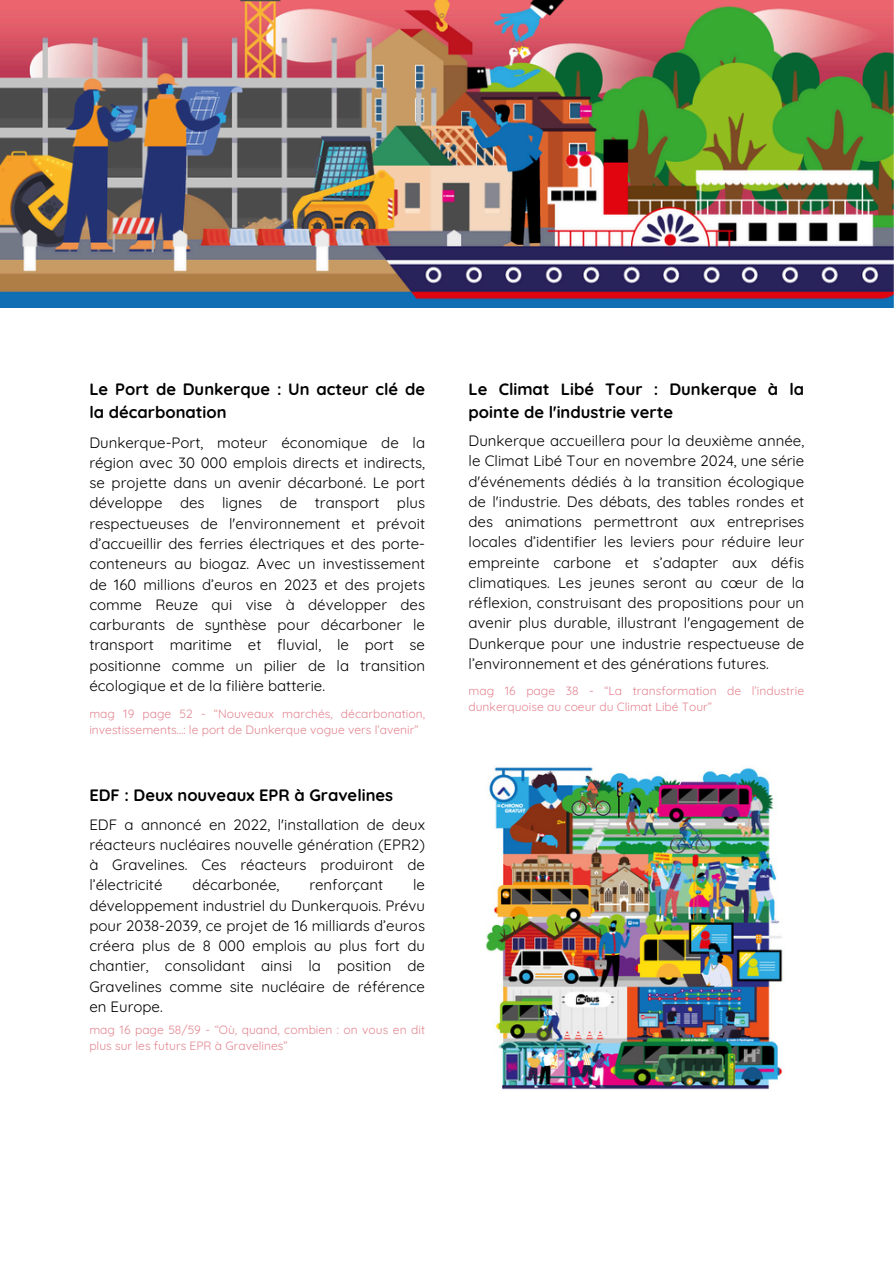
<style>
.page{position:relative;width:894px;height:1264px;background:#fff}
.page>*{position:absolute;margin:0;border:0;box-sizing:border-box;transform-origin:0 0}
.t1{font:700 16.5px/22.5px "Quicksand";color:#000}
.t2{font:15px/20.2px "Quicksand";color:#000;text-align:justify}
.t3{font:12px/16px "Quicksand";color:#e38690}
</style>
<div class="page">
<img style="left:0;top:0;width:893px;height:307px">
<img style="left:485px;top:767px;width:298px;height:323px">
<h1 class="t1" style="left:89px;top:378px;width:337px">Le Port de Dunkerque : Un acteur clé de la décarbonation</h1>
<h2 class="t2" style="left:89px;top:432px;width:337px">Dunkerque-Port, moteur économique de la région avec 30 000 emplois directs et indirects, se projette dans un avenir décarboné. Le port développe des lignes de transport plus respectueuses de l'environnement et prévoit d’accueillir des ferries électriques et des porte&shy;conteneurs au biogaz. Avec un investissement de 160 millions d’euros en 2023 et des projets comme Reuze qui vise à développer des carburants de synthèse pour décarboner le transport maritime et fluvial, le port se positionne comme un pilier de la transition écologique et de la filière batterie.</h2>
<p class="t3" style="left:89px;top:705px;width:337px">mag 19 page 52 - “Nouveaux marchés, décarbonation, investissements…: le port de Dunkerque vogue vers l’avenir”</p>
<h1 class="t1" style="left:89px;top:783px;width:305px">EDF : Deux nouveaux EPR à Gravelines</h1>
<h2 class="t2" style="left:89px;top:813px;width:337px">EDF a annoncé en 2022, l'installation de deux réacteurs nucléaires nouvelle génération (EPR2) à Gravelines. Ces réacteurs produiront de l’électricité</h2>
<h2 class="t2" style="left:89px;top:874px;width:337px;text-indent:324px">le développement industriel du Dunkerquois. Prévu pour 2038-2039, ce projet de 16 milliards d’euros créera plus de 8 000 emplois au plus fort du chantier, consolidant ainsi la position de Gravelines comme site nucléaire de référence en Europe.</h2>
<h2 class="t2" style="left:192px;top:874px;width:88px">décarbonée,</h2>
<h2 class="t2" style="left:309px;top:874px;width:75px">renforçant</h2>
<h2 class="t3" style="left:89px;top:1021px;width:337px">mag 16 page 58/59 - “Où, quand, combien : on vous en dit plus sur les futurs EPR à Gravelines”</h2>
<p class="t1" style="left:468px;top:378px;width:337px">Le Climat Libé Tour : Dunkerque à la pointe de l'industrie verte</p>
<h1 class="t2" style="left:468px;top:430px;width:337px">Dunkerque accueillera pour la deuxième année, le Climat Libé Tour en novembre 2024, une série d'événements dédiés à la transition écologique de l'industrie. Des débats, des tables rondes et des animations permettront aux entreprises locales d’identifier les leviers pour réduire leur empreinte carbone et s’adapter aux défis climatiques. Les jeunes seront au cœur de la réflexion, construisant des propositions pour un avenir plus durable, illustrant l'engagement de Dunkerque pour une industrie respectueuse de l’environnement et des générations futures.</h1>
<p class="t3" style="left:468px;top:682px;width:337px">mag 16 page 38 - “La transformation de l’industrie dunkerquoise au coeur du Climat Libé Tour”</p>
</div>
